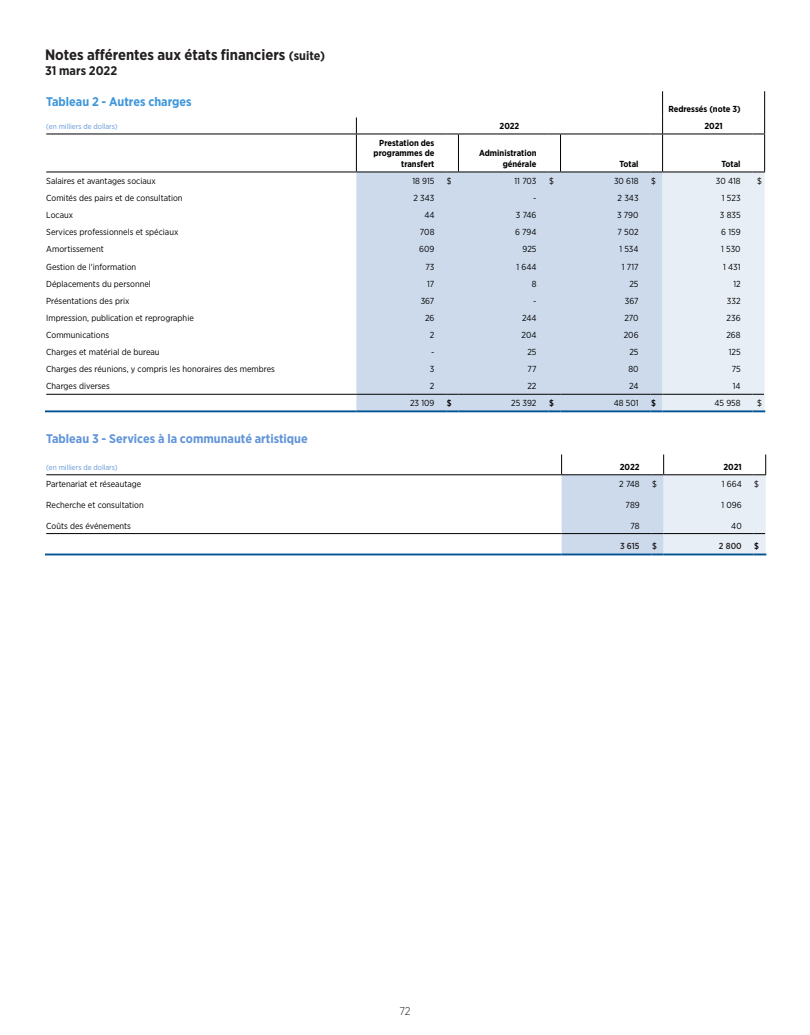
<style>
.page{position:relative;width:810px;height:1035px;background:#fff}
.page>*{position:absolute;margin:0;border:0;box-sizing:border-box;transform-origin:0 0}
.t1{font:700 15px "Gotham Narrow";color:#231f20}
.t2{font:700 12.5px "Gotham Narrow";color:#6094d8}
.t3{font:700 12.5px "Gotham Narrow";color:#3e96db}
.t4{font:700 12.5px "Gotham Narrow";color:#231f20}
.t5{font:300 11.25px "Gotham Narrow";color:#231f20}
.t6{font:8.75px "Gotham Narrow";color:#000}
.t7{font:700 8.75px/10.5px "Gotham Narrow";color:#000;text-align:right}
.t8{font:500 8.75px "Gotham Narrow";color:#231f20}
.t9{font:500 8.75px "Gotham Narrow";color:#000}
.t10{font:7.5px "Gotham Narrow";color:#6094d8}
.s1{font-size:12.5px}
</style>
<div class="page">
<div style="left:356px;top:173px;width:294px;height:237px;background:#ccdaec"></div>
<svg style="left:356px;top:117px;width:1px;height:17px"></svg>
<hr style="left:356px;top:134px;width:1px;height:38px;background:#000">
<hr style="left:458px;top:134px;width:1px;height:38px;background:#000">
<hr style="left:560px;top:134px;width:1px;height:38px;background:#000">
<hr style="left:662px;top:134px;width:1px;height:38px;background:#000">
<hr style="left:764px;top:134px;width:1px;height:38px;background:#000">
<hr style="left:46px;top:134px;width:310px;height:1px;background:#000">
<hr style="left:356px;top:134px;width:90px;height:1px;background:#000">
<svg style="left:446px;top:134px;width:12px;height:1px"></svg>
<hr style="left:458px;top:134px;width:90px;height:1px;background:#000">
<svg style="left:548px;top:134px;width:13px;height:1px"></svg>
<hr style="left:561px;top:134px;width:89px;height:1px;background:#000">
<svg style="left:650px;top:91px;width:13px;height:44px"></svg>
<hr style="left:663px;top:134px;width:90px;height:1px;background:#000">
<svg style="left:753px;top:91px;width:12px;height:44px"></svg>
<hr style="left:46px;top:172px;width:310px;height:1px;background:#000">
<hr style="left:356px;top:172px;width:90px;height:1px;background:#000">
<svg style="left:446px;top:172px;width:12px;height:1px"></svg>
<hr style="left:458px;top:172px;width:90px;height:1px;background:#000">
<svg style="left:548px;top:172px;width:13px;height:1px"></svg>
<hr style="left:561px;top:172px;width:89px;height:1px;background:#000">
<svg style="left:446px;top:394px;width:12px;height:1px"></svg>
<svg style="left:548px;top:394px;width:13px;height:1px"></svg>
<hr style="left:46px;top:394px;width:310px;height:1px;background:#000">
<hr style="left:356px;top:394px;width:90px;height:1px;background:#000">
<hr style="left:458px;top:394px;width:90px;height:1px;background:#000">
<hr style="left:561px;top:394px;width:89px;height:1px;background:#000">
<hr style="left:45px;top:410px;width:311px;height:2px;background:#005392">
<hr style="left:356px;top:410px;width:90px;height:2px;background:#005392">
<svg style="left:446px;top:410px;width:12px;height:2px"></svg>
<hr style="left:458px;top:410px;width:90px;height:2px;background:#005392">
<svg style="left:548px;top:410px;width:13px;height:2px"></svg>
<hr style="left:561px;top:410px;width:89px;height:2px;background:#005392">
<svg style="left:650px;top:172px;width:115px;height:240px;background:#e1e9f1"></svg>
<hr style="left:46px;top:474px;width:516px;height:1px;background:#000">
<hr style="left:46px;top:533px;width:516px;height:1px;background:#000">
<hr style="left:45px;top:554px;width:517px;height:1px;background:#005392">
<svg style="left:561px;top:454px;width:205px;height:101px"></svg>
<h1 class="t1" style="left:45px;top:45px;width:282px">Notes afférentes aux états financiers <span class="s1">(suite)</span></h1>
<h2 class="t4" style="left:45px;top:63px;width:74px">31 mars 2022</h2>
<p class="t3" style="left:46px;top:93px;width:147px">Tableau 2 - Autres charges</p>
<p class="t7" style="left:668px;top:103px;width:74px">Redressés (note 3)</p>
<p class="t10" style="left:46px;top:122px;width:73px">(en milliers de dollars)</p>
<p class="t7" style="left:500px;top:121px;width:21px">2022</p>
<p class="t7" style="left:704px;top:121px;width:20px">2021</p>
<p class="t7" style="left:374px;top:138px;width:62px">Prestation des programmes de transfert</p>
<p class="t7" style="left:479px;top:148px;width:59px">Administration générale</p>
<p class="t7" style="left:619px;top:159px;width:21px">Total</p>
<p class="t7" style="left:721px;top:159px;width:21px">Total</p>
<p class="t6" style="left:46px;top:176px;width:111px">Salaires et avantages sociaux</p>
<p class="t6" style="left:412px;top:176px;width:24px">18 915</p>
<p class="t6" style="left:447px;top:176px;width:6px">$</p>
<p class="t6" style="left:515px;top:176px;width:23px">11 703</p>
<p class="t6" style="left:549px;top:176px;width:6px">$</p>
<p class="t6" style="left:614px;top:176px;width:26px">30 618</p>
<p class="t6" style="left:651px;top:176px;width:6px">$</p>
<p class="t6" style="left:716px;top:176px;width:26px">30 418</p>
<p class="t6" style="left:757px;top:176px;width:6px">$</p>
<p class="t6" style="left:46px;top:193px;width:138px">Comités des pairs et de consultation</p>
<p class="t6" style="left:413px;top:193px;width:22px">2 343</p>
<p class="t6" style="left:533px;top:193px;width:5px">-</p>
<p class="t6" style="left:618px;top:193px;width:22px">2 343</p>
<p class="t6" style="left:722px;top:193px;width:20px">1 523</p>
<p class="t6" style="left:46px;top:210px;width:28px">Locaux</p>
<p class="t6" style="left:424px;top:210px;width:12px">44</p>
<p class="t6" style="left:516px;top:210px;width:22px">3 746</p>
<p class="t6" style="left:617px;top:210px;width:23px">3 790</p>
<p class="t6" style="left:720px;top:210px;width:22px">3 835</p>
<p class="t6" style="left:46px;top:227px;width:134px">Services professionnels et spéciaux</p>
<p class="t6" style="left:420px;top:227px;width:16px">708</p>
<p class="t6" style="left:515px;top:227px;width:23px">6 794</p>
<p class="t6" style="left:617px;top:227px;width:23px">7 502</p>
<p class="t6" style="left:721px;top:227px;width:21px">6 159</p>
<p class="t6" style="left:46px;top:244px;width:59px">Amortissement</p>
<p class="t6" style="left:419px;top:244px;width:17px">609</p>
<p class="t6" style="left:523px;top:244px;width:15px">925</p>
<p class="t6" style="left:619px;top:244px;width:21px">1 534</p>
<p class="t6" style="left:721px;top:244px;width:21px">1 530</p>
<p class="t6" style="left:46px;top:261px;width:92px">Gestion de l'information</p>
<p class="t6" style="left:426px;top:261px;width:10px">73</p>
<p class="t6" style="left:516px;top:261px;width:22px">1 644</p>
<p class="t6" style="left:622px;top:261px;width:18px">1 717</p>
<p class="t6" style="left:723px;top:261px;width:19px">1 431</p>
<p class="t6" style="left:46px;top:278px;width:106px">Déplacements du personnel</p>
<p class="t6" style="left:427px;top:278px;width:9px">17</p>
<p class="t6" style="left:532px;top:278px;width:6px">8</p>
<p class="t6" style="left:629px;top:278px;width:11px">25</p>
<p class="t6" style="left:733px;top:278px;width:9px">12</p>
<p class="t6" style="left:46px;top:295px;width:85px">Présentations des prix</p>
<p class="t6" style="left:421px;top:295px;width:15px">367</p>
<p class="t6" style="left:533px;top:295px;width:5px">-</p>
<p class="t6" style="left:625px;top:295px;width:15px">367</p>
<p class="t6" style="left:727px;top:295px;width:15px">332</p>
<p class="t6" style="left:46px;top:312px;width:149px">Impression, publication et reprographie</p>
<p class="t6" style="left:425px;top:312px;width:11px">26</p>
<p class="t6" style="left:522px;top:312px;width:16px">244</p>
<p class="t6" style="left:624px;top:312px;width:16px">270</p>
<p class="t6" style="left:727px;top:312px;width:16px">236</p>
<p class="t6" style="left:46px;top:329px;width:65px">Communications</p>
<p class="t6" style="left:430px;top:329px;width:6px">2</p>
<p class="t6" style="left:522px;top:329px;width:16px">204</p>
<p class="t6" style="left:624px;top:329px;width:16px">206</p>
<p class="t6" style="left:726px;top:329px;width:16px">268</p>
<p class="t6" style="left:46px;top:347px;width:115px">Charges et matérial de bureau</p>
<p class="t6" style="left:431px;top:347px;width:5px">-</p>
<p class="t6" style="left:527px;top:347px;width:11px">25</p>
<p class="t6" style="left:629px;top:347px;width:11px">25</p>
<p class="t6" style="left:729px;top:347px;width:13px">125</p>
<p class="t6" style="left:46px;top:364px;width:230px">Charges des réunions, y compris les honoraires des membres</p>
<p class="t6" style="left:430px;top:364px;width:6px">3</p>
<p class="t6" style="left:528px;top:364px;width:10px">77</p>
<p class="t6" style="left:628px;top:364px;width:12px">80</p>
<p class="t6" style="left:732px;top:364px;width:10px">75</p>
<p class="t6" style="left:46px;top:381px;width:65px">Charges diverses</p>
<p class="t6" style="left:430px;top:381px;width:6px">2</p>
<p class="t6" style="left:527px;top:381px;width:11px">22</p>
<p class="t6" style="left:629px;top:381px;width:11px">24</p>
<p class="t6" style="left:733px;top:381px;width:9px">14</p>
<p class="t6" style="left:410px;top:398px;width:26px">23 109</p>
<p class="t9" style="left:447px;top:398px;width:6px">$</p>
<p class="t6" style="left:511px;top:398px;width:27px">25 392</p>
<p class="t9" style="left:549px;top:398px;width:6px">$</p>
<p class="t6" style="left:614px;top:398px;width:26px">48 501</p>
<p class="t9" style="left:651px;top:398px;width:6px">$</p>
<p class="t6" style="left:714px;top:398px;width:28px">45 958</p>
<p class="t6" style="left:757px;top:398px;width:6px">$</p>
<p class="t2" style="left:46px;top:430px;width:263px">Tableau 3 - Services à la communauté artistique</p>
<p class="t10" style="left:46px;top:462px;width:73px">(en milliers de dollars)</p>
<p class="t7" style="left:620px;top:461px;width:21px">2022</p>
<p class="t7" style="left:723px;top:461px;width:20px">2021</p>
<p class="t6" style="left:46px;top:478px;width:97px">Partenariat et réseautage</p>
<p class="t6" style="left:619px;top:478px;width:22px">2 748</p>
<p class="t6" style="left:652px;top:478px;width:6px">$</p>
<p class="t6" style="left:722px;top:478px;width:21px">1 664</p>
<p class="t6" style="left:754px;top:478px;width:6px">$</p>
<p class="t6" style="left:46px;top:499px;width:99px">Recherche et consultation</p>
<p class="t6" style="left:626px;top:499px;width:16px">789</p>
<p class="t6" style="left:721px;top:499px;width:22px">1 096</p>
<p class="t6" style="left:46px;top:520px;width:86px">Coûts des événements</p>
<p class="t6" style="left:631px;top:520px;width:11px">78</p>
<p class="t6" style="left:731px;top:520px;width:12px">40</p>
<p class="t8" style="left:620px;top:541px;width:21px">3 615</p>
<p class="t8" style="left:652px;top:541px;width:6px">$</p>
<p class="t8" style="left:719px;top:541px;width:24px">2 800</p>
<p class="t9" style="left:754px;top:541px;width:6px">$</p>
<p class="t5" style="left:399px;top:1004px;width:13px">72</p>
</div>
